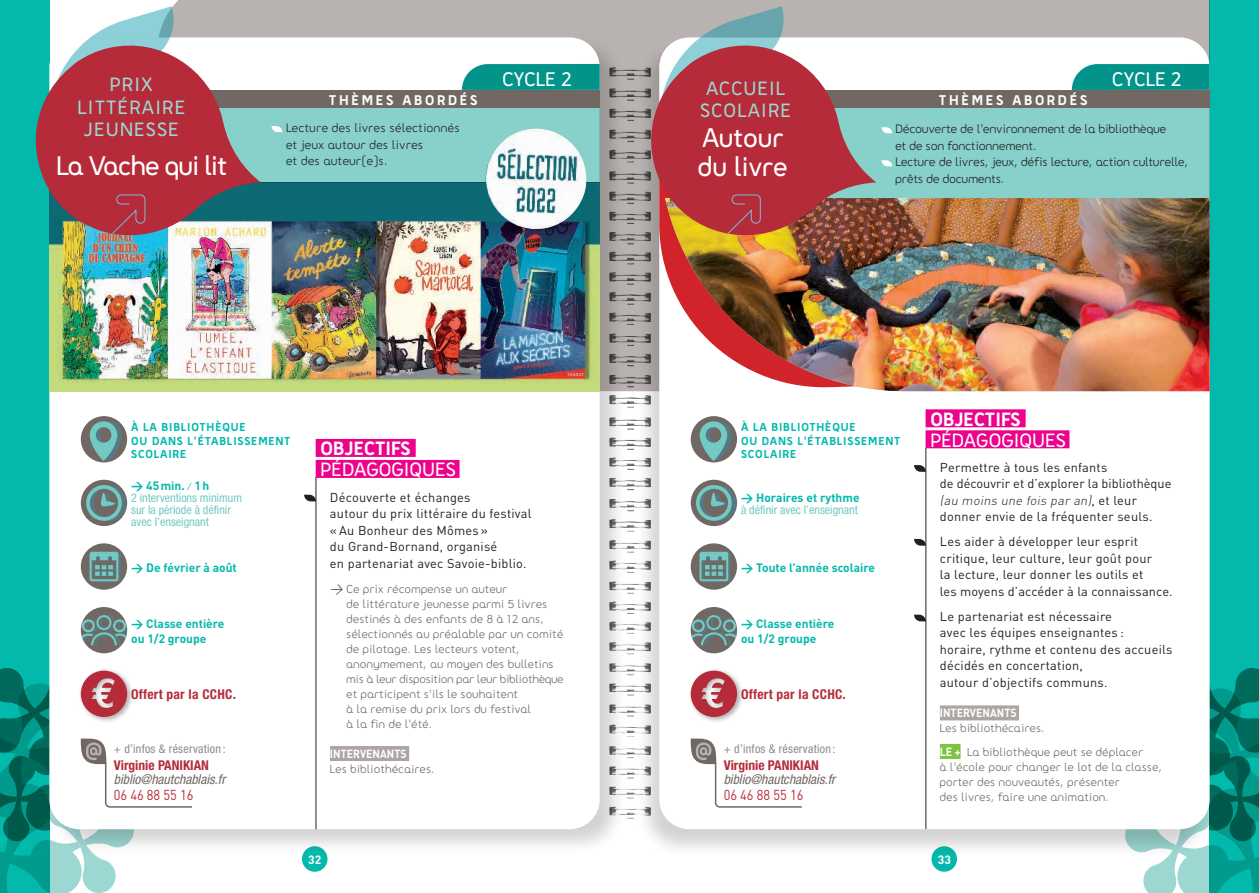
<style>
.page{position:relative;width:1259px;height:893px;background:#fff}
.page>*{position:absolute;margin:0;border:0;box-sizing:border-box;transform-origin:0 0}
.t1{font:700 31.5px/28.5px "FNAC Demi";letter-spacing:-.015em;color:#fff}
.t2{font:700 22.95px "FNAC Demi";color:#fff}
.t3{font:700 22.5px/22.5px "FNAC Demi";letter-spacing:.05em;color:#9cd7d2;text-align:center}
.t4{font:700 22.5px "FNAC Demi";color:#fff}
.t5{font:700 22.5px "FNAC Regular";color:#fff}
.t6{font:700 16.5px "FNAC Regular";letter-spacing:.16em;color:#fff}
.t7{font:14.25px/16.5px "FNAC Regular";color:#231f20}
.t8{font:14.25px/16.5px "FNAC Regular";letter-spacing:.02em;color:#231f20}
.t9{font:14.25px "DIN";color:#b62b39;scale:.9 1}
.t10{font:13.5px/15px "FNAC Regular";letter-spacing:.02em;color:#716864}
.t11{font:700 13.5px/13.5px "FNAC Regular";letter-spacing:.06em;color:#03b9ac}
.t12{font:italic condensed 13.5px "Helvetica Neue LT Std";color:#716864}
.t13{font:700 condensed 13.5px "Helvetica Neue LT Std";color:#b62b39}
.t14{font:700 condensed 13.5px "Helvetica Neue LT Std";letter-spacing:.02em;color:#b62b39}
.t15{font:12.75px/16.5px "DIN";letter-spacing:.02em;color:#231f20}
.t16{font:700 12px/15px "DIN";color:#03b9ac}
.t17{font:condensed 12px/12px "Helvetica Neue LT Std";color:#72cac3}
.t18{font:condensed 12px "Helvetica Neue LT Std";letter-spacing:.02em;color:#928986}
.t19{font:700 12px "DIN";color:#fff}
.t20{font:700 11.7px "DIN";color:#fff;scale:.9 1}
.s1{font-family:"FNAC Regular";font-weight:400}
.s2{font-family:"DIN";font-style:italic;font-size:12.75px;color:#57585a}
.s3{font-weight:300;font-style:italic}
.s4{font-family:"DIN";font-weight:700;font-size:11.7px;color:#fff}
</style>
<div class="page">
<div style="left:173px;top:0;width:1036px;height:391px;background:#b8b2b0"></div>
<div style="left:0;top:0;width:49px;height:893px;background:#03b9ac"></div>
<div style="left:302px;top:846px;width:25px;height:26px;background:#03b9ac;border-radius:50%"></div>
<div style="left:47px;top:35px;width:579px;height:820px;background:#231f20;opacity:.2"></div>
<div style="left:49px;top:37px;width:551px;height:792px;background:#fff;border-radius:30px"></div>
<div style="left:330px;top:746px;width:79px;height:15px;background:#aca5a3"></div>
<hr style="left:315px;top:477px;width:1px;height:352px;background:#231f20">
<div style="left:316px;top:439px;width:100px;height:18px;background:#ed028c"></div>
<div style="left:316px;top:460px;width:143px;height:18px;background:#ed028c"></div>
<svg style="left:304px;top:495px;width:12px;height:6px"></svg>
<svg style="left:0;top:668px;width:193px;height:225px"></svg>
<div style="left:81px;top:480px;width:46px;height:46px;background:#716864;border-radius:50%"></div>
<div style="left:90px;top:485px;width:36px;height:36px;background:#2e96b8;opacity:.4"></div>
<svg style="left:86px;top:485px;width:36px;height:36px"></svg>
<div style="left:81px;top:607px;width:46px;height:46px;background:#716864;border-radius:50%"></div>
<svg style="left:81px;top:615px;width:46px;height:30px"></svg>
<div style="left:81px;top:416px;width:46px;height:46px;background:#716864;border-radius:50%"></div>
<div style="left:94px;top:421px;width:28px;height:40px;background:#2e96b8;opacity:.4"></div>
<svg style="left:90px;top:421px;width:27px;height:40px"></svg>
<svg style="left:81px;top:543px;width:46px;height:47px"></svg>
<div style="left:92px;top:552px;width:29px;height:29px;background:#2e96b8;opacity:.4"></div>
<svg style="left:90px;top:552px;width:28px;height:29px"></svg>
<img style="left:49px;top:183px;width:551px;height:208px">
<div style="left:195px;top:94px;width:405px;height:89px;background:#88d0ca"></div>
<svg style="left:272px;top:126px;width:10px;height:6px"></svg>
<div style="left:207px;top:90px;width:393px;height:17px;background:#716864"></div>
<svg style="left:462px;top:64px;width:138px;height:26px"></svg>
<svg style="left:36px;top:36px;width:225px;height:210px"></svg>
<svg style="left:37px;top:6px;width:142px;height:239px"></svg>
<img style="left:609px;top:252px;width:26px;height:50px">
<img style="left:609px;top:67px;width:26px;height:51px">
<div style="left:1209px;top:0;width:50px;height:893px;background:#03b9ac"></div>
<svg style="left:1143px;top:668px;width:116px;height:225px"></svg>
<div style="left:931px;top:846px;width:26px;height:26px;background:#03b9ac;border-radius:50%"></div>
<div style="left:635px;top:37px;width:579px;height:821px;background:#231f20;opacity:.2"></div>
<div style="left:659px;top:37px;width:550px;height:792px;background:#fff;border-radius:30px"></div>
<div style="left:743px;top:94px;width:466px;height:104px;background:#88d0ca"></div>
<div style="left:816px;top:90px;width:393px;height:17px;background:#716864"></div>
<svg style="left:1071px;top:64px;width:138px;height:26px"></svg>
<svg style="left:881px;top:127px;width:11px;height:6px"></svg>
<svg style="left:881px;top:160px;width:11px;height:6px"></svg>
<svg style="left:691px;top:739px;width:111px;height:69px"></svg>
<div style="left:688px;top:667px;width:56px;height:56px;background:#231f20;opacity:.35"></div>
<svg style="left:691px;top:671px;width:46px;height:46px"></svg>
<div style="left:691px;top:480px;width:46px;height:46px;background:#716864;border-radius:50%"></div>
<div style="left:700px;top:485px;width:36px;height:36px;background:#2e96b8;opacity:.4"></div>
<svg style="left:696px;top:485px;width:36px;height:36px"></svg>
<div style="left:691px;top:607px;width:46px;height:46px;background:#716864;border-radius:50%"></div>
<svg style="left:691px;top:615px;width:46px;height:30px"></svg>
<div style="left:691px;top:416px;width:46px;height:46px;background:#716864;border-radius:50%"></div>
<div style="left:704px;top:421px;width:27px;height:40px;background:#2e96b8;opacity:.4"></div>
<svg style="left:699px;top:421px;width:28px;height:40px"></svg>
<svg style="left:691px;top:543px;width:46px;height:47px"></svg>
<div style="left:701px;top:552px;width:29px;height:29px;background:#688b8c"></div>
<svg style="left:699px;top:552px;width:29px;height:29px"></svg>
<img style="left:665px;top:198px;width:544px;height:193px">
<div style="left:940px;top:705px;width:79px;height:15px;background:#aca5a3"></div>
<div style="left:940px;top:744px;width:20px;height:15px;background:#7fc241"></div>
<hr style="left:925px;top:448px;width:1px;height:381px;background:#231f20">
<div style="left:925px;top:409px;width:100px;height:18px;background:#ed028c"></div>
<div style="left:925px;top:430px;width:144px;height:18px;background:#ed028c"></div>
<svg style="left:914px;top:465px;width:12px;height:7px"></svg>
<svg style="left:914px;top:615px;width:12px;height:6px"></svg>
<svg style="left:914px;top:539px;width:12px;height:7px"></svg>
<svg style="left:651px;top:36px;width:225px;height:210px"></svg>
<svg style="left:647px;top:6px;width:142px;height:239px"></svg>
<img style="left:486px;top:129px;width:100px;height:100px;border-radius:50px">
<h3 class="t3" style="left:78px;top:73px;width:109px">PRIX<br>LITTÉRAIRE<br>JEUNESSE</h3>
<h1 class="t1" style="left:56px;top:152px;width:172px">La Vache qui lit</h1>
<p class="t6" style="left:329px;top:92px;width:150px">THÈMES ABORDÉS</p>
<p class="t8" style="left:286px;top:119px;width:175px">Lecture des livres sélectionnés et jeux autour des livres<br>et des auteur(e)s.</p>
<h2 class="t2" style="left:502px;top:68px;width:70px">CYCLE 2</h2>
<h3 class="t3" style="left:700px;top:77px;width:92px;text-align:left">ACCUEIL<br>SCOLAIRE</h3>
<h1 class="t1" style="left:698px;top:124px;width:92px">Autour du livre</h1>
<h2 class="t2" style="left:1112px;top:68px;width:70px">CYCLE 2</h2>
<p class="t7" style="left:895px;top:121px;width:294px">Découverte de l’environnement de la bibliothèque<br>et de son fonctionnement.<br>Lecture de livres, jeux, défis lecture, action culturelle, prêts de documents.</p>
<p class="t6" style="left:939px;top:92px;width:150px">THÈMES ABORDÉS</p>
<p class="t11" style="left:131px;top:420px;width:161px">À LA BIBLIOTHÈQUE<br>OU DANS L’ÉTABLISSEMENT<br>SCOLAIRE</p>
<p class="t16" style="left:131px;top:478px;width:80px">&gt; 45min.<span class="s1">/</span>1h</p>
<p class="t17" style="left:131px;top:492px;width:112px">2 interventions minimum sur la période à définir avec l’enseignant</p>
<p class="t16" style="left:131px;top:559px;width:107px">&gt; De février à août</p>
<p class="t16" style="left:131px;top:615px;width:95px">&gt; Classe entière ou 1/2 groupe</p>
<p class="t14" style="left:131px;top:686px;width:106px">Offert par la CCHC.</p>
<p class="t18" style="left:114px;top:741px;width:113px">+ d’infos &amp; réservation :</p>
<p class="t13" style="left:114px;top:757px;width:97px">Virginie PANIKIAN</p>
<p class="t12" style="left:114px;top:771px;width:113px">biblio@hautchablais.fr</p>
<p class="t9" style="left:114px;top:785px;width:90px">06 46 88 55 16</p>
<h3 class="t5" style="left:321px;top:438px;width:92px">OBJECTIFS</h3>
<h3 class="t4" style="left:321px;top:459px;width:137px">PÉDAGOGIQUES</h3>
<p class="t15" style="left:330px;top:488px;width:203px">Découverte et échanges<br>autour du prix littéraire du festival « Au Bonheur des Mômes »<br>du Grand-Bornand, organisé<br>en partenariat avec Savoie-biblio.</p>
<p class="t10" style="left:346px;top:581px;width:219px;text-indent:-17px"><span class="s2">&gt;</span>Ce prix récompense un auteur<br>de littérature jeunesse parmi 5 livres destinés à des enfants de 8 à 12 ans, sélectionnés au préalable par un comité de pilotage. Les lecteurs votent, anonymement, au moyen des bulletins mis à leur disposition par leur bibliothèque et participent s’ils le souhaitent<br>à la remise du prix lors du festival<br>à la fin de l’été.</p>
<p class="t20" style="left:330px;top:746px;width:87px">INTERVENANTS</p>
<p class="t10" style="left:330px;top:761px;width:106px">Les bibliothécaires.</p>
<p class="t11" style="left:741px;top:420px;width:161px">À LA BIBLIOTHÈQUE<br>OU DANS L’ÉTABLISSEMENT<br>SCOLAIRE</p>
<p class="t16" style="left:741px;top:490px;width:120px">&gt; Horaires et rythme</p>
<p class="t17" style="left:741px;top:504px;width:118px">à définir avec l’enseignant</p>
<p class="t16" style="left:741px;top:559px;width:135px">&gt; Toute l’année scolaire</p>
<p class="t16" style="left:741px;top:615px;width:95px">&gt; Classe entière ou 1/2 groupe</p>
<p class="t14" style="left:741px;top:686px;width:106px">Offert par la CCHC.</p>
<p class="t18" style="left:723px;top:741px;width:113px">+ d’infos &amp; réservation :</p>
<p class="t13" style="left:723px;top:757px;width:97px">Virginie PANIKIAN</p>
<p class="t12" style="left:723px;top:771px;width:113px">biblio@hautchablais.fr</p>
<p class="t9" style="left:723px;top:785px;width:90px">06 46 88 55 16</p>
<h3 class="t5" style="left:930px;top:408px;width:92px">OBJECTIFS</h3>
<h3 class="t4" style="left:930px;top:429px;width:137px">PÉDAGOGIQUES</h3>
<p class="t15" style="left:940px;top:459px;width:233px">Permettre à tous les enfants<br>de découvrir et d’explorer la bibliothèque <span class="s3">(au moins une fois par an)</span>, et le u r donner envie de la fréquenter seuls.</p>
<p class="t15" style="left:940px;top:533px;width:234px">Les aider à développer leur esprit critique, leur culture, leur goût pour<br>la lecture, leur donner les outils et<br>les moyens d’accéder à la connaissance.</p>
<p class="t15" style="left:940px;top:608px;width:234px">Le partenariat est nécessaire<br>avec les équipes enseignantes : horaire, rythme et contenu des accueils décidés en concertation,<br>autour d’objectifs communs.</p>
<p class="t20" style="left:940px;top:705px;width:87px">INTERVENANTS</p>
<p class="t10" style="left:940px;top:716px;width:205px;line-height:23.5px">Les bibliothécaires.<br><span class="s4">LE +</span> La bibliothèque peut se déplacer</p>
<p class="t10" style="left:940px;top:759px;width:224px">à l’école pour changer le lot de la classe, porter des nouveautés, présenter<br>des livres, faire une animation.</p>
<p class="t19" style="left:308px;top:852px;width:15px">32</p>
<p class="t19" style="left:938px;top:852px;width:15px">33</p>
</div>
